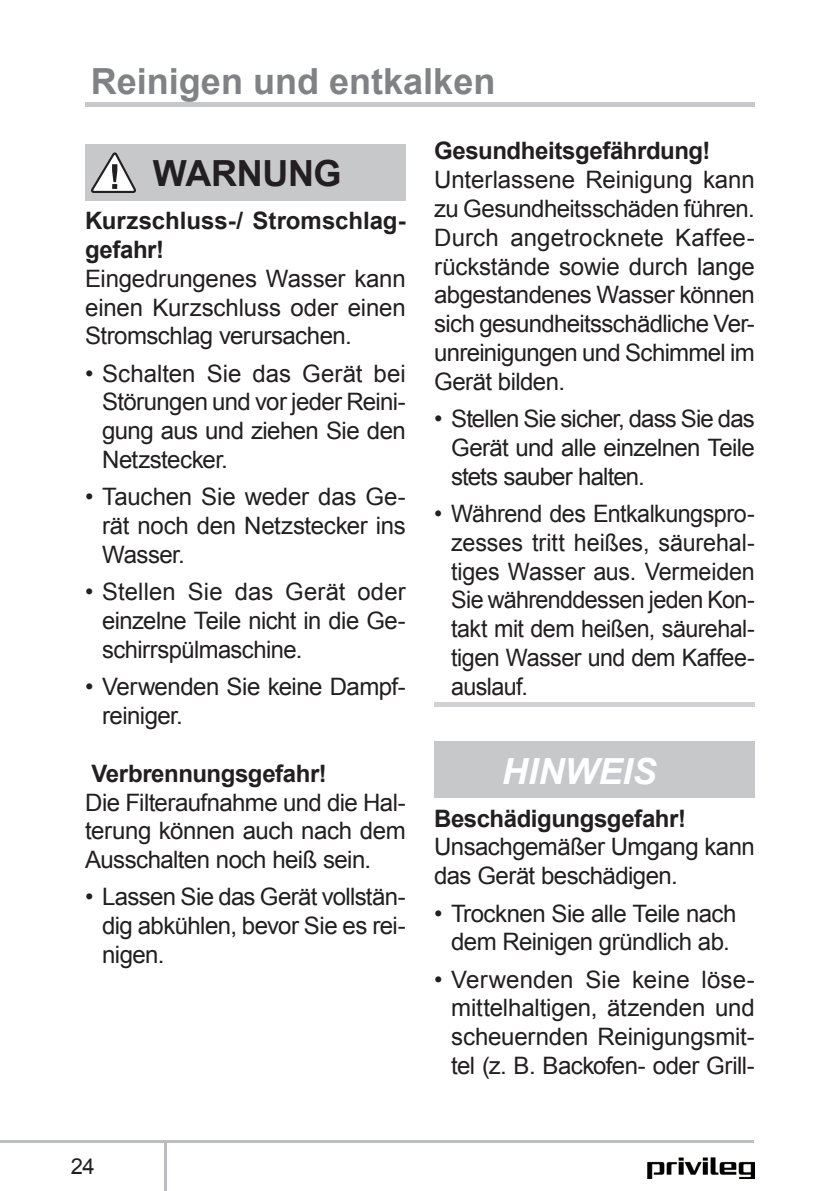
<style>
.page{position:relative;width:840px;height:1191px;background:#fff}
.page>*{position:absolute;margin:0;border:0;box-sizing:border-box;transform-origin:0 0}
.t1{font:700 36px "Arial";color:#808285}
.t2{font:700 36px "Arial";letter-spacing:-.015em;color:#231f20}
.t3{font:italic 700 36px "Arial";color:#fff}
.t4{font:24px/28.8px "Arial";letter-spacing:-.025em;color:#231f20;text-align:justify}
.t5{font:700 24px/28.8px "Arial";letter-spacing:-.02em;color:#231f20}
.t6{font:22px "Arial";color:#231f20}
</style>
<div class="page">
<hr style="left:0;top:1141px;width:753px;height:2px;background:#bcbdc0">
<hr style="left:164px;top:1141px;width:2px;height:50px;background:#bcbdc0">
<img style="left:647px;top:1157px;width:107px;height:21px">
<hr style="left:85px;top:103px;width:669px;height:4px;background:#c7c8ca">
<div style="left:85px;top:144px;width:320px;height:56px;background:#c7c8ca"></div>
<svg style="left:91px;top:152px;width:45px;height:41px"></svg>
<hr style="left:434px;top:703px;width:320px;height:4px;background:#d1d2d4">
<div style="left:434px;top:741px;width:320px;height:56px;background:#c7c8ca"></div>
<h1 class="t1" style="left:91px;top:62px;width:406px">Reinigen und entkalken</h1>
<h1 class="t2" style="left:153px;top:154px;width:190px">WARNUNG</h1>
<p class="t5" style="left:85px;top:206px;width:322px">Kurzschluss-/ Stromschlag&shy;gefahr!</p>
<p class="t4" style="left:85px;top:264px;width:322px">Eingedrungenes Wasser kann einen Kurzschluss oder einen Stromschlag verursachen.</p>
<p class="t4" style="left:102px;top:359px;width:305px;text-indent:-17px">• Schalten Sie das Gerät bei Störungen und vor jeder Reini&shy;gung aus und ziehen Sie den Netzstecker.</p>
<p class="t4" style="left:102px;top:482px;width:305px;text-indent:-17px">• Tauchen Sie weder das Ge&shy;rät noch den Netzstecker ins Wasser.</p>
<p class="t4" style="left:102px;top:577px;width:305px;text-indent:-17px">• Stellen Sie das Gerät oder einzelne Teile nicht in die Ge&shy;schirrspülmaschine.</p>
<p class="t4" style="left:102px;top:672px;width:305px;text-indent:-17px">• Verwenden Sie keine Dampf&shy;reiniger.</p>
<p class="t5" style="left:91px;top:759px;width:237px">Verbrennungsgefahr!</p>
<p class="t4" style="left:85px;top:787px;width:322px">Die Filteraufnahme und die Hal&shy;terung können auch nach dem Ausschalten noch heiß sein.</p>
<p class="t4" style="left:102px;top:882px;width:305px;text-indent:-17px">• Lassen Sie das Gerät vollstän&shy;dig abkühlen, bevor Sie es rei&shy;nigen.</p>
<p class="t5" style="left:434px;top:136px;width:278px">Gesundheitsgefährdung!</p>
<p class="t4" style="left:434px;top:165px;width:322px">Unterlassene Reinigung kann zu Gesundheitsschäden führen.<br>Durch angetrocknete Kaffee&shy;rückstände sowie durch lange abgestandenes Wasser können sich gesundheitsschädliche Ver&shy;unreinigungen und Schimmel im Gerät bilden.</p>
<p class="t4" style="left:451px;top:404px;width:305px;text-indent:-17px">• Stellen Sie sicher, dass Sie das Gerät und alle einzelnen Teile stets sauber halten.</p>
<p class="t4" style="left:451px;top:499px;width:305px;text-indent:-17px">• Während des Entkalkungspro&shy;zesses tritt heißes, säurehal&shy;tiges Wasser aus. Vermeiden Sie währenddessen jeden Kon&shy;takt mit dem heißen, säurehal&shy;tigen Wasser und dem Kaffee&shy;auslauf.</p>
<h1 class="t3" style="left:501px;top:751px;width:156px">HINWEIS</h1>
<p class="t5" style="left:434px;top:804px;width:253px">Beschädigungsgefahr!</p>
<p class="t4" style="left:434px;top:832px;width:322px">Unsachgemäßer Umgang kann das Gerät beschädigen.</p>
<p class="t4" style="left:434px;top:898px;width:303px;text-align:center">• Trocknen Sie alle Teile nach dem Reinigen gründlich ab.</p>
<p class="t4" style="left:451px;top:965px;width:305px;text-indent:-17px">• Verwenden Sie keine löse&shy;mittelhaltigen, ätzenden und scheuernden Reinigungsmit&shy;tel (z. B. Backofen- oder Grill-</p>
<p class="t6" style="left:71px;top:1154px;width:25px">24</p>
</div>
